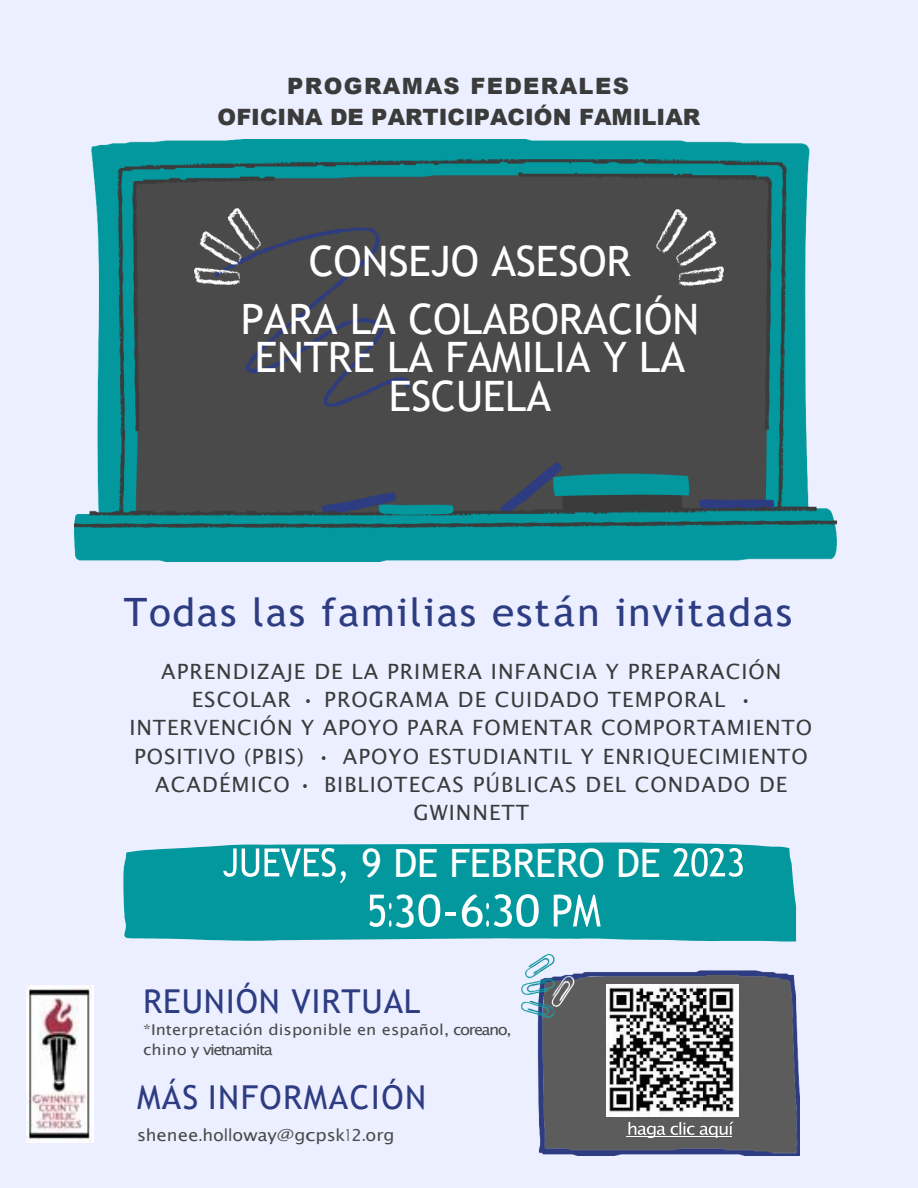
<style>
.page{position:relative;width:918px;height:1188px;background:#ebefff}
.page>*{position:absolute;margin:0;border:0;box-sizing:border-box;transform-origin:0 0}
.t1{font:44.25px "Trebuchet MS";color:#fff}
.t2{font:42px/38.4px "Trebuchet MS";letter-spacing:-.005em;color:#fff;text-align:center}
.t3{font:39.15px "Trebuchet MS";letter-spacing:-.005em;color:#fff}
.t4{font:39px "Trebuchet MS";letter-spacing:.04em;color:#2e3c82;scale:1.04 1}
.t5{font:33px "Trebuchet MS";letter-spacing:.035em;color:#2e3c82}
.t6{font:900 22.5px "Arial";color:#3b3b3b}
.t7{font:900 22.5px "Arial";letter-spacing:.06em;color:#3b3b3b}
.t8{font:21px/28.3px "Lucida Sans Unicode";letter-spacing:.05em;color:#3b3b3b;text-align:center}
.t9{font:16.5px "Lucida Sans Unicode";letter-spacing:-.005em;color:#4a4a4a;scale:1.07 1}
.t10{font:15px "Lucida Sans Unicode";letter-spacing:-.005em;color:#4a4a4a;scale:1.1 1}
.t11{font:15px "Lucida Sans Unicode";letter-spacing:-.09em;color:#4a4a4a;scale:1.1 1}
.s1{font-family:"Lucida Sans Unicode"}
</style>
<div class="page">
<img style="left:74px;top:139px;width:762px;height:422px">
<img style="left:657px;top:210px;width:67px;height:75px">
<img style="left:195px;top:209px;width:65px;height:76px">
<img style="left:26px;top:986px;width:67px;height:156px">
<img style="left:521px;top:955px;width:277px;height:201px">
<svg style="left:629px;top:1122px;width:65px;height:16px"></svg>
<svg style="left:700px;top:1122px;width:34px;height:16px"></svg>
<hr style="left:627px;top:1136px;width:105px;height:1px;background:#fff">
<svg style="left:123px;top:852px;width:673px;height:89px"></svg>
<div style="left:127px;top:842px;width:670px;height:96px;background:#03989d"></div>
<svg style="left:223px;top:848px;width:123px;height:35px;background:#45b2b6"></svg>
<svg style="left:673px;top:848px;width:70px;height:29px;background:#5cbcbf"></svg>
<svg style="left:369px;top:895px;width:23px;height:32px"></svg>
<svg style="left:418px;top:894px;width:22px;height:33px"></svg>
<hr style="left:446px;top:912px;width:10px;height:4px;background:#fff">
<svg style="left:462px;top:894px;width:77px;height:33px;background:#5bbcbf"></svg>
<svg style="left:554px;top:895px;width:47px;height:32px;background:#67c1c4"></svg>
<p class="t7" style="left:287px;top:69px;width:343px">PROGRAMAS FEDERALES</p>
<p class="t6" style="left:218px;top:101px;width:484px">OFICINA DE PARTICIPACIÓN FAMILIAR</p>
<p class="t2" style="left:309px;top:242px;width:324px">CONSEJO ASESOR</p>
<p class="t2" style="left:241px;top:299px;width:460px">PARA LA COLABORACIÓN<br>ENTRE LA FAMILIA Y LA<br>ESCUELA</p>
<p class="t4" style="left:124px;top:589px;width:644px">Todas las familias est<span class="s1">á</span>n invitadas</p>
<p class="t8" style="left:130px;top:655px;width:684px">APRENDIZAJE DE LA PRIMERA INFANCIA Y PREPARACIÓN ESCOLAR • PROGRAMA DE CUIDADO TEMPORAL • INTERVENCIÓN Y APOYO PARA FOMENTAR COMPORTAMIENTO POSITIVO (PBIS) • APOYO ESTUDIANTIL Y ENRIQUECIMIENTO ACADÉMICO • BIBLIOTECAS PÚBLICAS DEL CONDADO DE GWINNETT</p>
<p class="t3" style="left:362px;top:840px;width:301px">9 DE FEBRERO DE</p>
<p class="t1" style="left:394px;top:885px;width:25px">3</p>
<h1 class="t5" style="left:143px;top:982px;width:279px">REUNIÓN VIRTUAL</h1>
<p class="t10" style="left:143px;top:1019px;width:337px">*Interpretación disponible en español, coreano,</p>
<p class="t11" style="left:143px;top:1039px;width:120px">chino y vietnamita</p>
<h1 class="t5" style="left:137px;top:1078px;width:291px">MÁS INFORMACIÓN</h1>
<p class="t9" style="left:137px;top:1123px;width:242px">shenee.holloway@gcpsk12.org</p>
</div>
